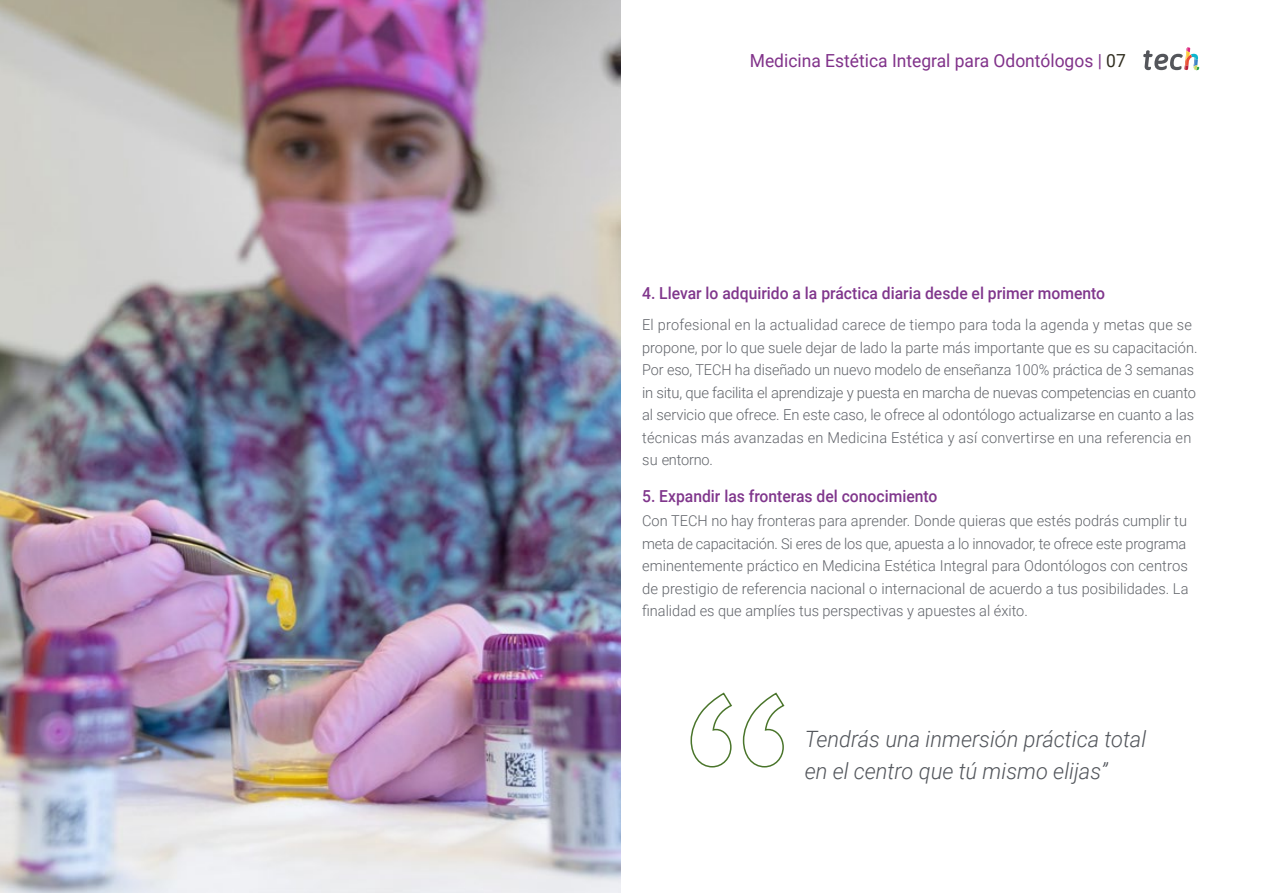
<style>
.page{position:relative;width:1263px;height:893px;background:#fff}
.page>*{position:absolute;margin:0;border:0;box-sizing:border-box;transform-origin:0 0}
.t1{font:italic 300 22.5px/31.5px "Roboto";color:#52555b}
.t2{font:18px "Roboto";color:#81328a}
.t3{font:500 16.5px "Roboto";color:#80368c;scale:.95 1}
.t4{font:300 15px/22.5px "Roboto";color:#61646a}
.s1{color:#80348b}
.s2{color:#312e20}
</style>
<div class="page">
<svg style="left:1143px;top:47px;width:56px;height:24px"></svg>
<img style="left:0;top:0;width:621px;height:893px">
<svg style="left:690px;top:692px;width:95px;height:76px"></svg>
<p class="t2" style="left:750px;top:48px;width:378px">Medicina Estética Integral para Odontólogos <span class="s1">|</span> <span class="s2">07</span></p>
<p class="t3" style="left:642px;top:282px;width:489px">4. Llevar lo adquirido a la práctica diaria desde el primer momento</p>
<p class="t4" style="left:642px;top:313px;width:557px">El profesional en la actualidad carece de tiempo para toda la agenda y metas que se propone, por lo que suele dejar de lado la parte más importante que es su capacitación.<br>Por eso, TECH ha diseñado un nuevo modelo de enseñanza 100% práctica de 3 semanas in situ, que facilita el aprendizaje y puesta en marcha de nuevas competencias en cuanto al servicio que ofrece. En este caso, le ofrece al odontólogo actualizarse en cuanto a las técnicas más avanzadas en Medicina Estética y así convertirse en una referencia en su entorno.</p>
<p class="t3" style="left:642px;top:484px;width:312px">5. Expandir las fronteras del conocimiento</p>
<p class="t4" style="left:642px;top:509px;width:548px">Con TECH no hay fronteras para aprender. Donde quieras que estés podrás cumplir tu meta de capacitación. Si eres de los que, apuesta a lo innovador, te ofrece este programa eminentemente práctico en Medicina Estética Integral para Odontólogos con centros de prestigio de referencia nacional o internacional de acuerdo a tus posibilidades. La finalidad es que amplíes tus perspectivas y apuestes al éxito.</p>
<h1 class="t1" style="left:805px;top:722px;width:343px">Tendrás una inmersión práctica total en el centro que tú mismo elijas”</h1>
</div>
